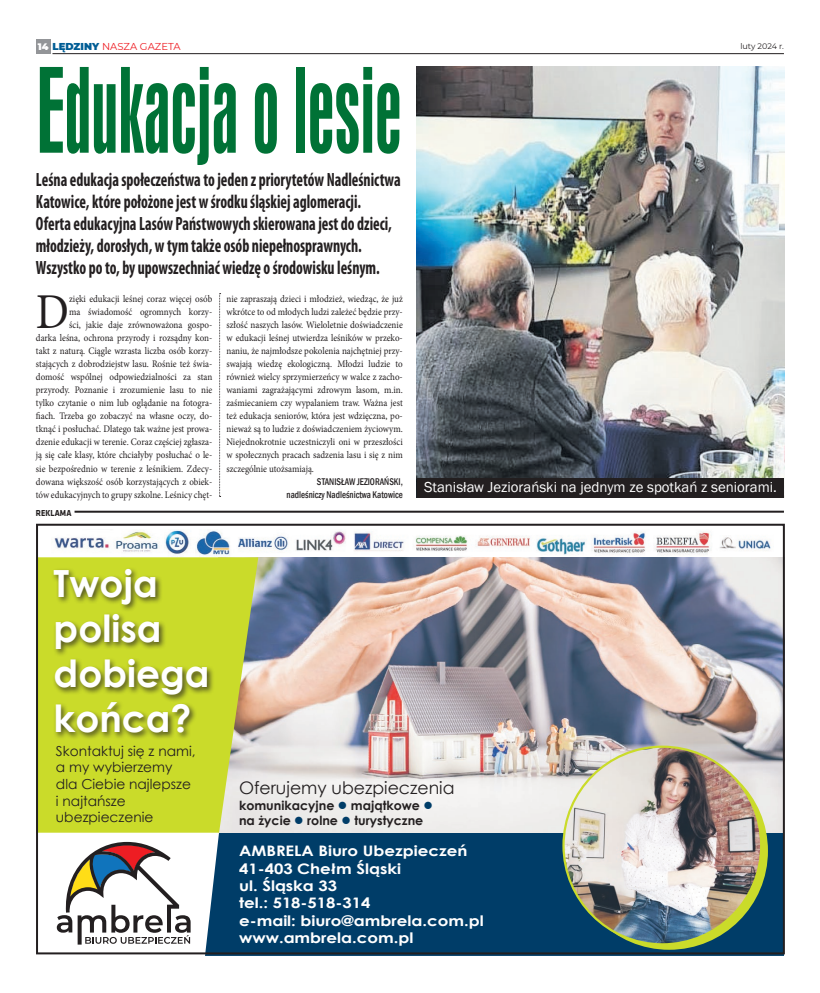
<style>
.page{position:relative;width:820px;height:993px;background:#fff}
.page>*{position:absolute;margin:0;border:0;box-sizing:border-box;transform-origin:0 0}
.tytul_maly{font:109.6px "Swis 924 EU";color:#007236;scale:.76 1}
.Tekst{font:50.1px "Minion Pro";color:#231f20;scale:.9 1}
.Tekst-2{font:700 37.4px "Century Gothic";color:#fff}
.Tekst-3{font:700 condensed 19.2px/22px "Myriad Pro";color:#231f20;scale:.81 1}
.Tekst-4{font:17.3px "Century Gothic";color:#231f20}
.podpis_pod_foto{font:14.9px "Franklin Gothic";color:#fff}
.Tekst-5{font:700 14.5px "Century Gothic";color:#fff;scale:1.15 1}
.Tekst-6{font:13.8px/16.5px "Century Gothic";color:#231f20}
.Tekst-7{font:700 12.6px "Century Gothic";color:#231f20}
.Tekst-8{font:10px/13px "Minion Pro";color:#231f20;text-align:right;scale:.9 1}
.autor{font:500 condensed 10px/13px "Franklin Gothic";color:#231f20;text-align:right;scale:.9 1}
.tekst{font:10px "Montserrat";color:#ee1d23}
.tekst-2{font:700 9px "Klavika";color:#231f20;scale:.9 1}
.t1{font:8px "Montserrat";letter-spacing:-.005em;color:#231f20}
.s1{font-weight:900;font-size:9.4px;color:#fff}
.s2{font-weight:900;color:#005d95}
.s3{color:#003d68}
</style>
<div class="page">
<div style="left:36px;top:40px;width:14px;height:14px;background:#939598"></div>
<hr style="left:52px;top:53px;width:731px;height:1px;background:#231f20">
<hr style="left:74px;top:510px;width:709px;height:2px;background:#231f20">
<img style="left:416px;top:67px;width:367px;height:430px">
<div style="left:417px;top:478px;width:366px;height:19px;background:#231f20"></div>
<svg style="left:219px;top:293px;width:1px;height:204px"></svg>
<div style="left:205px;top:832px;width:578px;height:123px;background:#003d68"></div>
<img style="left:258px;top:557px;width:523px;height:275px">
<svg style="left:39px;top:557px;width:219px;height:275px;background:#cad643"></svg>
<div style="left:36px;top:523px;width:748px;height:431px;border:2px solid #231f20"></div>
<svg style="left:57px;top:841px;width:133px;height:103px"></svg>
<div style="left:570px;top:751px;width:197px;height:198px;background:#cadb2a;border-radius:50%"></div>
<img style="left:563px;top:746px;width:197px;height:198px;border-radius:99px">
<div style="left:51px;top:566px;width:164px;height:174px;background:#231f20;opacity:.75"></div>
<img style="left:54px;top:530px;width:717px;height:26px">
<p class="tekst" style="left:38px;top:39px;width:144px"><span class="s1">14</span> <span class="s2">LĘDZINY</span> NASZA GAZETA</p>
<p class="t1" style="left:740px;top:41px;width:45px">luty 2024 r.</p>
<p class="tytul_maly" style="left:37px;top:45px;width:481px">Edukacja o lesie</p>
<p class="Tekst-3" style="left:36px;top:168px;width:451px">Leśna edukacja społeczeństwa to jeden z priorytetów Nadleśnictwa Katowice, które położone jest w środku śląskiej aglomeracji.<br>Oferta edukacyjna Lasów Państwowych skierowana jest do dzieci, młodzieży, dorosłych, w tym także osób niepełnosprawnych.<br>Wszystko po to, by upowszechniać wiedzę o środowisku leśnym.</p>
<p class="Tekst-8" style="left:36px;top:292px;width:197px">zięki edukacji leśnej coraz więcej osób<br>ma świadomość ogromnych korzy-<br>ści, jakie daje zrównoważona gospo-<br>darka leśna, ochrona przyrody i rozsądny kon&shy;takt z naturą. Ciągle wzrasta liczba osób korzy&shy;stających z dobrodziejstw lasu. Rośnie też świa&shy;domość wspólnej odpowiedzialności za stan przyrody. Poznanie i zrozumienie lasu to nie tylko czytanie o nim lub oglądanie na fotogra&shy;fiach. Trzeba go zobaczyć na własne oczy, do&shy;tknąć i posłuchać. Dlatego tak ważne jest prowa&shy;dzenie edukacji w terenie. Coraz częściej zgłasza&shy;ją się całe klasy, które chciałyby posłuchać o le&shy;sie bezpośrednio w terenie z leśnikiem. Zdecy&shy;dowana większość osób korzystających z obiek&shy;tów edukacyjnych to grupy szkolne. Leśnicy chęt-</p>
<p class="Tekst-8" style="left:226px;top:292px;width:197px;text-align:justify">nie zapraszają dzieci i młodzież, wiedząc, że już wkrótce to od młodych ludzi zależeć będzie przy&shy;szłość naszych lasów. Wieloletnie doświadczenie w edukacji leśnej utwierdza leśników w przeko&shy;naniu, że najmłodsze pokolenia najchętniej przy&shy;swajają wiedzę ekologiczną. Młodzi ludzie to również wielcy sprzymierzeńcy w walce z zacho&shy;waniami zagrażającymi zdrowym lasom, m.in. zaśmiecaniem czy wypalaniem traw. Ważna jest też edukacja seniorów, która jest wdzięczna, po&shy;nieważ są to ludzie z doświadczeniem życiowym.<br>Niejednokrotnie uczestniczyli oni w przeszłości w społecznych pracach sadzenia lasu i się z nim szczególnie utożsamiają.</p>
<p class="Tekst" style="left:36px;top:278px;width:38px">D</p>
<p class="autor" style="left:286px;top:474px;width:131px">STANISŁAW JEZIORAŃSKI, nadleśniczy Nadleśnictwa Katowice</p>
<p class="tekst-2" style="left:36px;top:508px;width:41px">REKLAMA</p>
<p class="Tekst-2" style="left:54px;top:555px;width:106px">Twoja</p>
<p class="Tekst-2" style="left:54px;top:599px;width:109px">polisa</p>
<p class="Tekst-2" style="left:54px;top:644px;width:157px">dobiega</p>
<p class="Tekst-2" style="left:54px;top:689px;width:139px">końca?</p>
<p class="podpis_pod_foto" style="left:424px;top:477px;width:354px">Stanisław Jeziorański na jednym ze spotkań z seniorami.</p>
<p class="Tekst-6" style="left:56px;top:742px;width:141px">Skontaktuj się z nami, a my wybierzemy dla Ciebie najlepsze i najtańsze ubezpieczenie</p>
<p class="Tekst-4" style="left:239px;top:775px;width:217px">Oferujemy ubezpieczenia</p>
<p class="Tekst-7" style="left:239px;top:795px;width:195px">komunikacyjne <span class="s3">●</span> majątkowe <span class="s3">●</span></p>
<p class="Tekst-7" style="left:239px;top:810px;width:186px">na życie <span class="s3">●</span> rolne <span class="s3">●</span> turystyczne</p>
<p class="Tekst-5" style="left:239px;top:839px;width:200px">AMBRELA Biuro Ubezpieczeń</p>
<p class="Tekst-5" style="left:239px;top:857px;width:142px">41-403 Chełm Śląski</p>
<p class="Tekst-5" style="left:239px;top:874px;width:87px">ul. Śląska 33</p>
<p class="Tekst-5" style="left:239px;top:891px;width:116px">tel.: 518-518-314</p>
<p class="Tekst-5" style="left:239px;top:909px;width:214px">e-mail: biuro@ambrela.com.pl</p>
<p class="Tekst-5" style="left:239px;top:926px;width:153px">www.ambrela.com.pl</p>
</div>
